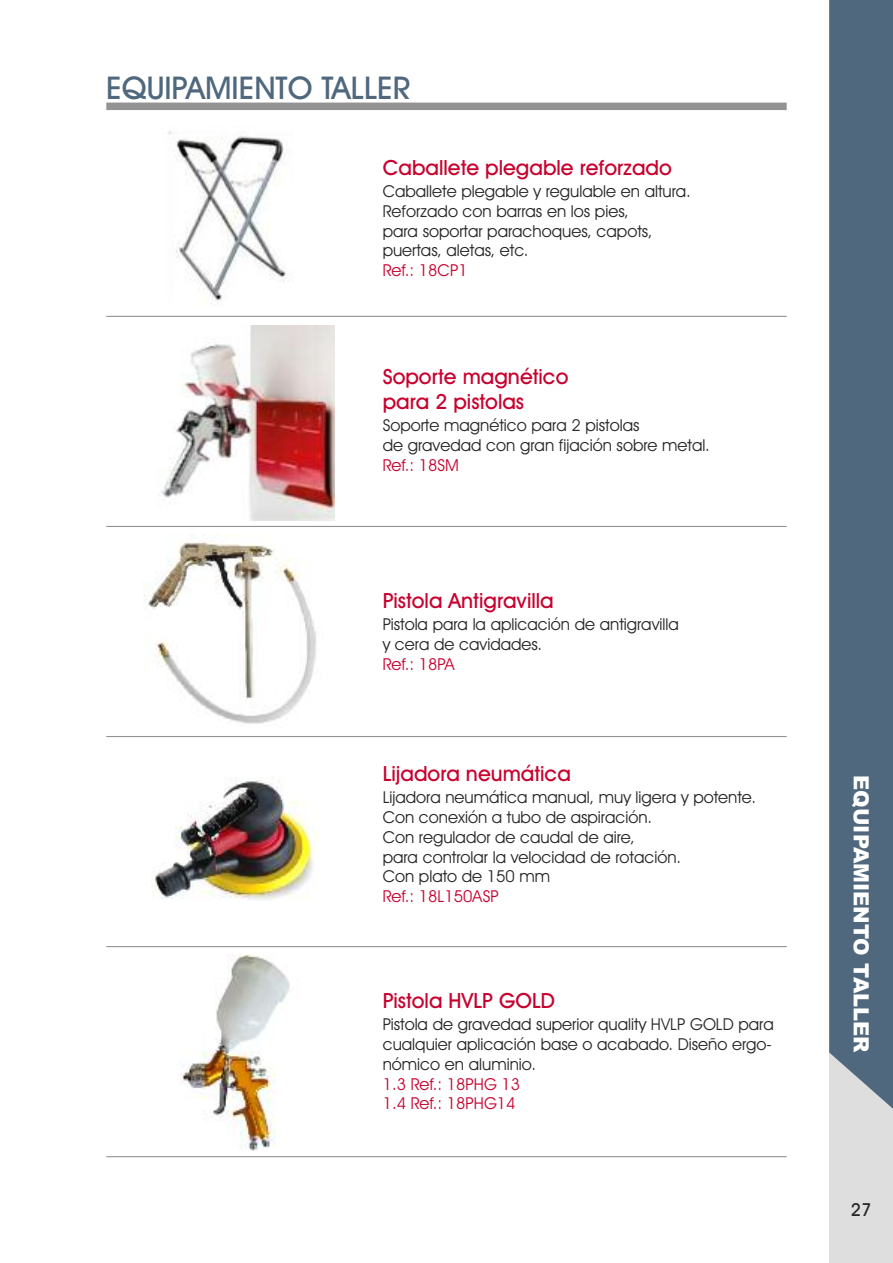
<style>
.page{position:relative;width:893px;height:1263px;background:#fff}
.page>*{position:absolute;margin:0;border:0;box-sizing:border-box;transform-origin:0 0}
.t1{font:500 31.5px "Avant Garde IT Cby BT";color:#50687d}
.t2{font:500 21px/25.2px "Avant Garde IT Cby BT";color:#c8002e}
.t3{font:900 21px "Arial";color:#fff}
.t4{font:500 18px "Avant Garde IT Cby BT";color:#272627}
.t5{font:16.5px/19.8px "Avant Garde IT Cby BT";color:#272627}
.t6{font:16.5px/19.8px "Avant Garde IT Cby BT";color:#c8002e}
</style>
<div class="page">
<div style="left:829px;top:0;width:64px;height:1263px;background:#dfdedf"></div>
<div style="left:106px;top:103px;width:681px;height:7px;background:#939393"></div>
<hr style="left:106px;top:1156px;width:681px;height:1px;background:#939393">
<hr style="left:106px;top:946px;width:681px;height:1px;background:#939393">
<hr style="left:106px;top:736px;width:681px;height:1px;background:#939393">
<hr style="left:106px;top:526px;width:681px;height:1px;background:#939393">
<hr style="left:106px;top:316px;width:681px;height:1px;background:#939393">
<div style="left:829px;top:0;width:64px;height:1109px;background:#50687d"></div>
<img style="left:168px;top:131px;width:121px;height:175px">
<img style="left:161px;top:325px;width:174px;height:196px">
<img style="left:143px;top:535px;width:173px;height:189px">
<img style="left:154px;top:778px;width:162px;height:122px">
<img style="left:179px;top:954px;width:111px;height:196px">
<h1 class="t1" style="left:106px;top:69px;width:306px">EQUIPAMIENTO TALLER</h1>
<p class="t2" style="left:383px;top:155px;width:291px">Caballete plegable reforzado</p>
<p class="t5" style="left:383px;top:181px;width:310px">Caballete plegable y regulable en altura.<br>Reforzado con barras en los pies,<br>para soportar parachoques, capots, puertas, aletas, etc.</p>
<p class="t6" style="left:383px;top:261px;width:86px">Ref.: 18CP1</p>
<p class="t2" style="left:383px;top:364px;width:187px">Soporte magnético para 2 pistolas</p>
<p class="t5" style="left:383px;top:416px;width:329px">Soporte magnético para 2 pistolas<br>de gravedad con gran fijación sobre metal.</p>
<p class="t6" style="left:383px;top:455px;width:78px">Ref.: 18SM</p>
<p class="t2" style="left:383px;top:588px;width:173px">Pistola Antigravilla</p>
<p class="t5" style="left:383px;top:614px;width:298px">Pistola para la aplicación de antigravilla y cera de cavidades.</p>
<p class="t6" style="left:383px;top:654px;width:74px">Ref.: 18PA</p>
<p class="t2" style="left:383px;top:761px;width:190px">Lijadora neumática</p>
<p class="t5" style="left:383px;top:787px;width:375px">Lijadora neumática manual, muy ligera y potente.<br>Con conexión a tubo de aspiración.<br>Con regulador de caudal de aire,<br>para controlar la velocidad de rotación.<br>Con plato de 150 mm</p>
<p class="t6" style="left:383px;top:886px;width:117px">Ref.: 18L150ASP</p>
<p class="t2" style="left:383px;top:988px;width:174px">Pistola HVLP GOLD</p>
<p class="t5" style="left:383px;top:1015px;width:393px;text-align:justify">Pistola de gravedad superior quality HVLP GOLD para cualquier aplicación base o acabado. Diseño ergo&shy;nómico en aluminio.</p>
<p class="t6" style="left:383px;top:1074px;width:139px">1.3 Ref.: 18PHG 13<br>1.4 Ref.: 18PHG14</p>
<p class="t3" style="left:873px;top:775px;width:279px;rotate:90deg">EQUIPAMIENTO TALLER</p>
<p class="t4" style="left:851px;top:1199px;width:22px">27</p>
</div>
